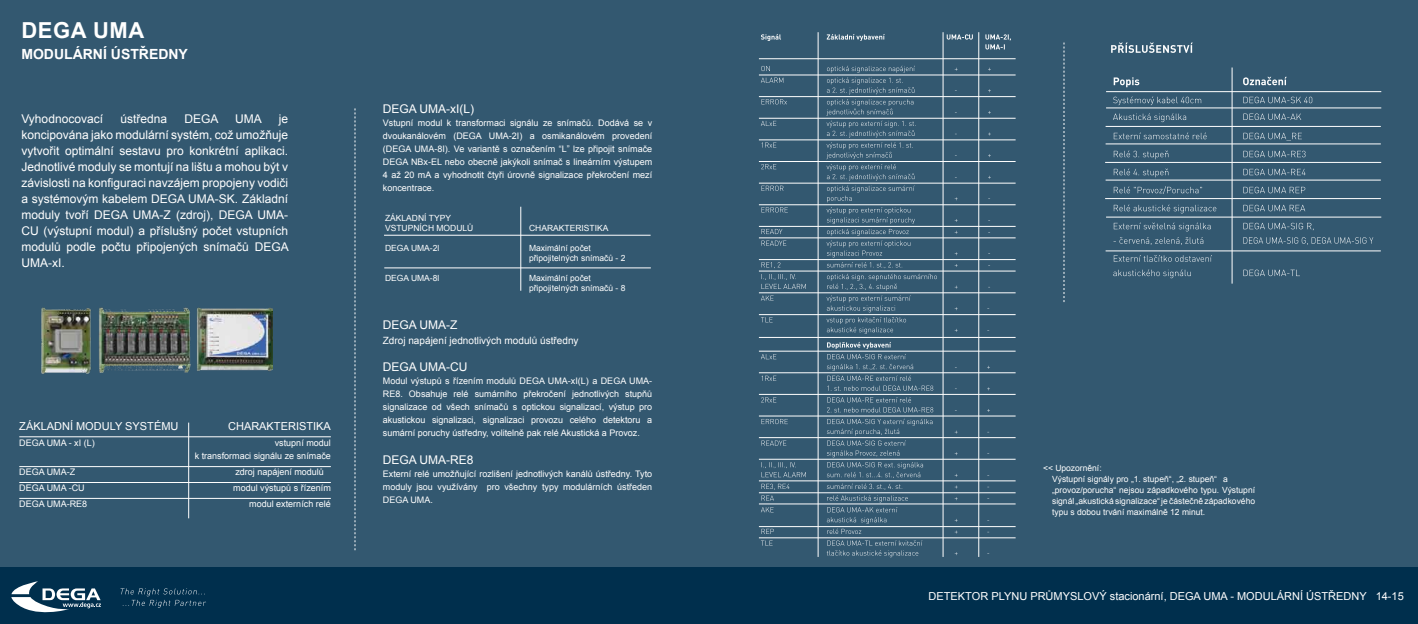
<style>
.page{position:relative;width:1418px;height:624px;background:#fff}
.page>*{position:absolute;margin:0;border:0;box-sizing:border-box;transform-origin:0 0}
.t1{font:700 22px "Arial";letter-spacing:.025em;color:#fff}
.t2{font:700 14px "Arial";color:#fff}
.t3{font:12px/16px "Arial";color:#fff;text-align:justify}
.t4{font:11px "Arial";color:#fff}
.t5{font:10px "Arial";color:#fff}
.t6{font:9px/13px "Arial";color:#fff;text-align:justify}
.t7{font:8.5px/11px "Arial";color:#fff}
</style>
<div class="page">
<div style="left:0;top:0;width:1417px;height:624px;background:#335870"></div>
<div style="left:0;top:567px;width:1417px;height:57px;background:#002f4d"></div>
<svg style="left:120px;top:588px;width:86px;height:19px"></svg>
<hr style="left:384px;top:267px;width:267px;height:1px;background:#fff">
<hr style="left:384px;top:235px;width:266px;height:1px;background:#fff">
<hr style="left:520px;top:207px;width:1px;height:84px;background:#fff">
<svg style="left:355px;top:108px;width:1px;height:442px"></svg>
<hr style="left:1231px;top:67px;width:1px;height:216px;background:#fff">
<hr style="left:1106px;top:108px;width:275px;height:1px;background:#fff">
<hr style="left:1105px;top:126px;width:275px;height:1px;background:#fff">
<hr style="left:1105px;top:144px;width:275px;height:1px;background:#fff">
<hr style="left:1105px;top:162px;width:276px;height:1px;background:#fff">
<hr style="left:1105px;top:180px;width:275px;height:1px;background:#fff">
<hr style="left:1105px;top:198px;width:275px;height:1px;background:#fff">
<hr style="left:1106px;top:217px;width:275px;height:1px;background:#fff">
<hr style="left:1105px;top:251px;width:275px;height:1px;background:#fff">
<svg style="left:1113px;top:77px;width:173px;height:10px"></svg>
<svg style="left:1113px;top:97px;width:199px;height:8px"></svg>
<svg style="left:1113px;top:133px;width:188px;height:8px"></svg>
<svg style="left:1113px;top:151px;width:192px;height:8px"></svg>
<svg style="left:1113px;top:169px;width:192px;height:8px"></svg>
<svg style="left:1113px;top:186px;width:192px;height:8px"></svg>
<svg style="left:1113px;top:205px;width:192px;height:8px"></svg>
<svg style="left:1113px;top:223px;width:200px;height:8px"></svg>
<svg style="left:1113px;top:237px;width:260px;height:8px"></svg>
<svg style="left:1113px;top:255px;width:99px;height:7px"></svg>
<svg style="left:1113px;top:269px;width:186px;height:9px"></svg>
<svg style="left:1113px;top:113px;width:188px;height:9px"></svg>
<svg style="left:1111px;top:43px;width:81px;height:10px"></svg>
<hr style="left:1106px;top:91px;width:275px;height:1px;background:#fff">
<hr style="left:759px;top:58px;width:256px;height:1px;background:#fff">
<hr style="left:759px;top:75px;width:256px;height:1px;background:#fff">
<hr style="left:759px;top:96px;width:256px;height:1px;background:#fff">
<hr style="left:759px;top:118px;width:256px;height:1px;background:#fff">
<hr style="left:759px;top:140px;width:256px;height:1px;background:#fff">
<hr style="left:759px;top:161px;width:256px;height:1px;background:#fff">
<hr style="left:759px;top:183px;width:256px;height:1px;background:#fff">
<hr style="left:759px;top:204px;width:256px;height:1px;background:#fff">
<hr style="left:759px;top:226px;width:256px;height:1px;background:#fff">
<hr style="left:759px;top:237px;width:256px;height:1px;background:#fff">
<hr style="left:759px;top:259px;width:256px;height:1px;background:#fff">
<hr style="left:759px;top:271px;width:256px;height:1px;background:#fff">
<hr style="left:759px;top:292px;width:256px;height:1px;background:#fff">
<hr style="left:759px;top:314px;width:256px;height:1px;background:#fff">
<hr style="left:759px;top:337px;width:256px;height:1px;background:#fff">
<hr style="left:759px;top:351px;width:256px;height:1px;background:#fff">
<hr style="left:759px;top:537px;width:256px;height:1px;background:#fff">
<hr style="left:759px;top:437px;width:256px;height:1px;background:#fff">
<hr style="left:759px;top:459px;width:256px;height:1px;background:#fff">
<hr style="left:759px;top:480px;width:256px;height:1px;background:#fff">
<hr style="left:759px;top:492px;width:256px;height:1px;background:#fff">
<hr style="left:759px;top:503px;width:256px;height:1px;background:#fff">
<hr style="left:759px;top:526px;width:256px;height:1px;background:#fff">
<hr style="left:759px;top:416px;width:256px;height:1px;background:#fff">
<hr style="left:759px;top:394px;width:256px;height:1px;background:#fff">
<hr style="left:759px;top:372px;width:256px;height:1px;background:#fff">
<hr style="left:817px;top:32px;width:1px;height:525px;background:#fff">
<hr style="left:978px;top:32px;width:1px;height:525px;background:#fff">
<hr style="left:942px;top:32px;width:1px;height:525px;background:#fff">
<svg style="left:761px;top:34px;width:249px;height:15px"></svg>
<svg style="left:760px;top:66px;width:230px;height:202px"></svg>
<svg style="left:760px;top:274px;width:230px;height:60px"></svg>
<svg style="left:760px;top:342px;width:230px;height:49px"></svg>
<svg style="left:761px;top:397px;width:229px;height:15px"></svg>
<svg style="left:760px;top:419px;width:229px;height:115px"></svg>
<svg style="left:761px;top:540px;width:228px;height:17px"></svg>
<svg style="left:1063px;top:43px;width:1px;height:259px"></svg>
<hr style="left:19px;top:436px;width:312px;height:1px;background:#fff">
<hr style="left:19px;top:466px;width:312px;height:1px;background:#fff">
<hr style="left:19px;top:498px;width:312px;height:1px;background:#fff">
<hr style="left:19px;top:482px;width:312px;height:1px;background:#fff">
<hr style="left:188px;top:422px;width:1px;height:96px;background:#fff">
<svg style="left:11px;top:581px;width:90px;height:32px"></svg>
<img style="left:41px;top:307px;width:232px;height:67px">
<h1 class="t1" style="left:21px;top:16px;width:124px">DEGA UMA</h1>
<h2 class="t2" style="left:21px;top:45px;width:11px">MODUL</h2>
<h2 class="t2" style="left:73px;top:45px;width:19px">ÁRNÍ</h2>
<h2 class="t2" style="left:111px;top:45px;width:79px">ÚSTŘEDNY</h2>
<h3 class="t3" style="left:21px;top:111px;width:83px">Vyhodnocovací</h3>
<h3 class="t3" style="left:120px;top:111px;width:48px">ústředna</h3>
<h3 class="t3" style="left:184px;top:111px;width:36px">DEGA</h3>
<h3 class="t3" style="left:235px;top:111px;width:28px">UMA</h3>
<p class="t3" style="left:21px;top:111px;width:269px;text-indent:257px">je koncipována jako modulární systém, což umožňuje vytvořit optimální sestavu pro konkrétní aplikaci.<br>Jednotlivé moduly se montují na lištu a mohou být v závislosti na konfiguraci navzájem propojeny vodiči a systémovým kabelem DEGA UMA-SK. Základní moduly tvoří DEGA UMA-Z (zdroj), DEGA UMA-CU (výstupní modul) a příslušný počet vstupních modulů podle počtu připojených snímačů DEGA UMA-xI.</p>
<p class="t4" style="left:19px;top:419px;width:161px">ZÁKLADNÍ MODULY SYSTÉMU</p>
<p class="t4" style="left:228px;top:419px;width:104px">CHARAKTERISTIKA</p>
<p class="t6" style="left:19px;top:436px;width:77px">DEGA UMA - xI (L)</p>
<p class="t6" style="left:195px;top:436px;width:138px;text-align:right">vstupní modul<br>k transformaci signálu ze snímače</p>
<p class="t6" style="left:19px;top:465px;width:58px">DEGA UMA-Z</p>
<p class="t6" style="left:235px;top:465px;width:90px">zdroj napájení modulů</p>
<p class="t6" style="left:19px;top:481px;width:67px">DEGA UMA -CU</p>
<p class="t6" style="left:233px;top:481px;width:99px">modul výstupů s řízením</p>
<p class="t6" style="left:19px;top:497px;width:70px">DEGA UMA-RE8</p>
<p class="t6" style="left:249px;top:497px;width:83px">modul externích relé</p>
<h3 class="t3" style="left:383px;top:101px;width:93px">DEGA UMA-xI(L)</h3>
<p class="t6" style="left:383px;top:117px;width:271px">Vstupní modul k transformaci signálu ze snímačů. Dodává se v dvoukanálovém (DEGA UMA-2I) a osmikanálovém provedení (DEGA UMA-8I). Ve variantě s označením “L” lze připojit snímače DEGA NBx-EL nebo obecně jakýkoli snímač s lineárním výstupem 4 až 20 mA a vyhodnotit čtyři úrovně signalizace překročení mezí koncentrace.</p>
<p class="t7" style="left:385px;top:213px;width:90px;line-height:10px">ZÁKLADNÍ TYPY<br>VSTUPNÍCH MODULŮ</p>
<p class="t7" style="left:529px;top:223px;width:81px">CHARAKTERISTIKA</p>
<p class="t7" style="left:385px;top:243px;width:56px">DEGA UMA-2l</p>
<p class="t7" style="left:529px;top:243px;width:98px;line-height:10px">Maximální počet připojitelných snímačů - 2</p>
<p class="t7" style="left:385px;top:273px;width:56px">DEGA UMA-8l</p>
<p class="t7" style="left:529px;top:273px;width:98px;line-height:10px">Maximální počet připojitelných snímačů - 8</p>
<h3 class="t3" style="left:383px;top:317px;width:76px">DEGA UMA-Z</h3>
<p class="t5" style="left:383px;top:333px;width:197px">Zdroj napájení jednotlivých modulů ústředny</p>
<h3 class="t3" style="left:383px;top:359px;width:86px">DEGA UMA-CU</h3>
<p class="t6" style="left:383px;top:375px;width:271px">Modul výstupů s řízením modulů DEGA UMA-xI(L) a DEGA UMA-RE8. Obsahuje relé sumárního překročení jednotlivých stupňů signalizace od všech snímačů s optickou signalizací, výstup pro akustickou signalizaci, signalizaci provozu celého detektoru a sumární poruchy ústředny, volitelně pak relé Akustická a Provoz.</p>
<h3 class="t3" style="left:383px;top:452px;width:92px">DEGA UMA-RE8</h3>
<p class="t6" style="left:383px;top:467px;width:271px">Externí relé umožňující rozlišení jednotlivých kanálů ústředny. Tyto moduly jsou využívány pro všechny typy modulárních ústředen DEGA UMA.</p>
<p class="t7" style="left:1052px;top:462px;width:204px;text-indent:-9px">&lt;&lt; Upozornění:<br>Výstupní signály pro „1. stupeň“, „2. stupeň“ a „provoz/porucha“ nejsou západkového typu. Výstupní signál „akustická signalizace“ je částečně západkového typu s dobou trvání maximálně 12 minut.</p>
<p class="t4" style="left:928px;top:589px;width:476px">DETEKTOR PLYNU PRŮMYSLOVÝ stacionární, DEGA UMA - MODULÁRNÍ ÚSTŘEDNY 14-15</p>
</div>
